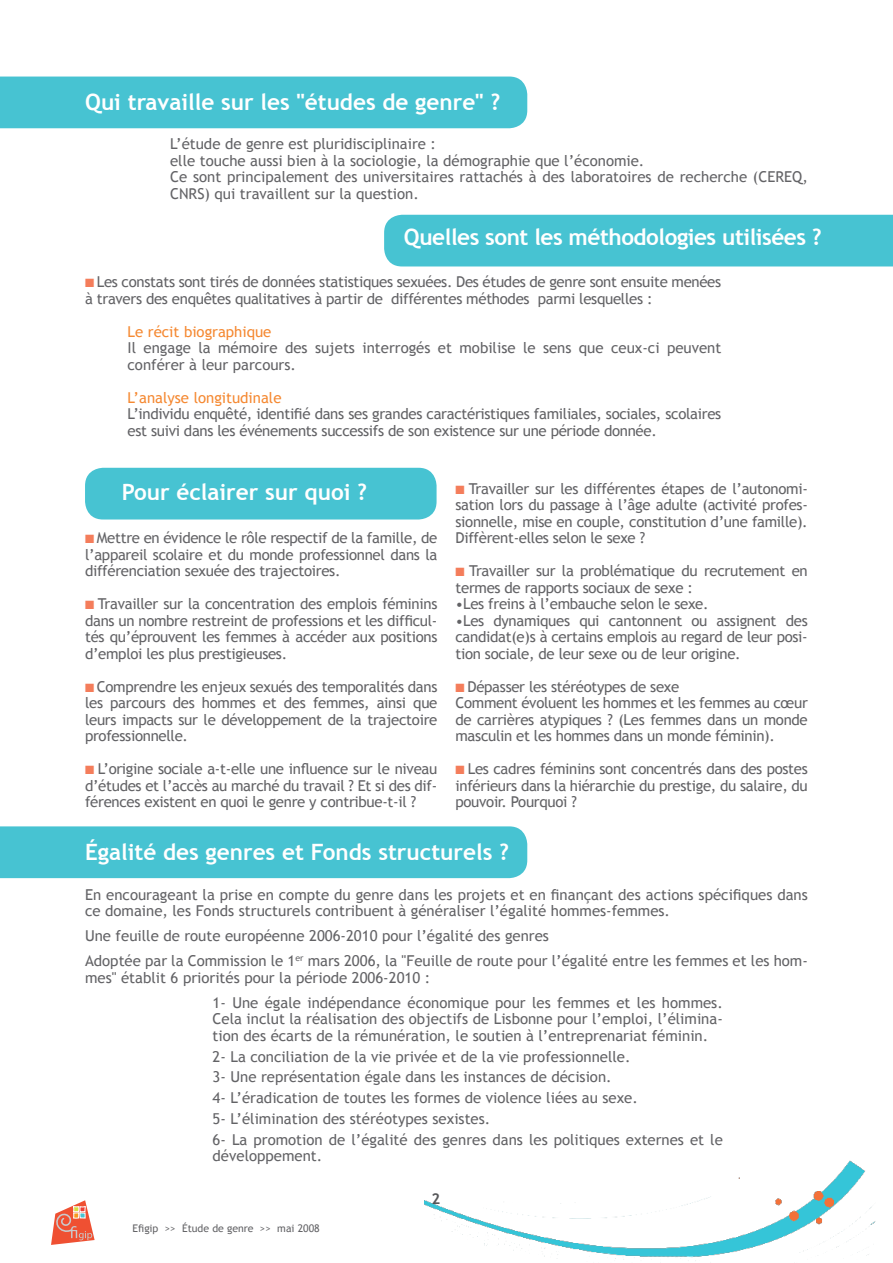
<style>
.page{position:relative;width:893px;height:1263px;background:#fff}
.page>*{position:absolute;margin:0;border:0;box-sizing:border-box;transform-origin:0 0}
.t1{font:700 22.5px "Trebuchet MS";color:#fff}
.t2{font:700 22.5px "Trebuchet MS";letter-spacing:-.02em;color:#fff}
.t3{font:15px/16.5px "Trebuchet MS";color:#636366}
.t4{font:15px/16.5px "Trebuchet MS";letter-spacing:-.02em;color:#636366}
.t5{font:15px "Trebuchet MS";color:#f58932}
.t6{font:700 15px "Trebuchet MS";color:#57585a}
.t7{font:10.5px "Trebuchet MS";color:#636366}
.s1{color:#f47d5b}
</style>
<div class="page">
<svg style="left:51px;top:1200px;width:44px;height:45px"></svg>
<img style="left:424px;top:1160px;width:452px;height:101px">
<div style="left:0;top:77px;width:527px;height:51px;background:#47c3d2"></div>
<div style="left:0;top:826px;width:527px;height:52px;background:#47c3d2"></div>
<div style="left:85px;top:468px;width:352px;height:51px;background:#47c3d2;border-radius:18px"></div>
<div style="left:384px;top:215px;width:509px;height:51px;background:#47c3d2"></div>
<h1 class="t1" style="left:85px;top:88px;width:417px">Qui travaille sur les "études de genre" ?</h1>
<p class="t3" style="left:170px;top:136px;width:639px">L’étude de genre est pluridisciplinaire :<br>elle touche aussi bien à la sociologie, la démographie que l’économie.<br>Ce sont principalement des universitaires rattachés à des laboratoires de recherche (CEREQ, CNRS) qui travaillent sur la question.</p>
<h1 class="t2" style="left:404px;top:223px;width:419px">Quelles sont les méthodologies utilisées ?</h1>
<p class="t4" style="left:85px;top:274px;width:638px"><span class="s1">■</span> Les constats sont tirés de données statistiques sexuées. Des études de genre sont ensuite menées à travers des enquêtes qualitatives à partir de différentes méthodes parmi lesquelles :</p>
<p class="t5" style="left:128px;top:323px;width:145px">Le récit biographique</p>
<p class="t3" style="left:128px;top:340px;width:595px">Il engage la mémoire des sujets interrogés et mobilise le sens que ceux-ci peuvent conférer à leur parcours.</p>
<p class="t5" style="left:128px;top:389px;width:156px">L’analyse longitudinale</p>
<p class="t4" style="left:128px;top:406px;width:595px">L’individu enquêté, identifié dans ses grandes caractéristiques familiales, sociales, scolaires est suivi dans les événements successifs de son existence sur une période donnée.</p>
<h1 class="t1" style="left:122px;top:478px;width:247px">Pour éclairer sur quoi ?</h1>
<p class="t3" style="left:85px;top:530px;width:354px;text-align:justify"><span class="s1">■</span> Mettre en évidence le rôle respectif de la famille, de l’appareil scolaire et du monde professionnel dans la différenciation sexuée des trajectoires.</p>
<p class="t3" style="left:85px;top:596px;width:354px;text-align:justify"><span class="s1">■</span> Travailler sur la concentration des emplois féminins dans un nombre restreint de professions et les difficul&shy;tés qu’éprouvent les femmes à accéder aux positions d’emploi les plus prestigieuses.</p>
<p class="t3" style="left:85px;top:679px;width:354px;text-align:justify"><span class="s1">■</span> Comprendre les enjeux sexués des temporalités dans les parcours des hommes et des femmes, ainsi que leurs impacts sur le développement de la trajectoire professionnelle.</p>
<p class="t3" style="left:85px;top:761px;width:354px;text-align:justify"><span class="s1">■</span> L’origine sociale a-t-elle une influence sur le niveau d’études et l’accès au marché du travail ? Et si des dif&shy;férences existent en quoi le genre y contribue-t-il ?</p>
<p class="t3" style="left:455px;top:481px;width:354px;text-align:justify"><span class="s1">■</span> Travailler sur les différentes étapes de l’autonomi&shy;sation lors du passage à l’âge adulte (activité profes&shy;sionnelle, mise en couple, constitution d’une famille).<br>Diffèrent-elles selon le sexe ?</p>
<p class="t4" style="left:455px;top:563px;width:354px"><span class="s1">■</span> Travailler sur la problématique du recrutement en termes de rapports sociaux de sexe :</p>
<p class="t4" style="left:455px;top:596px;width:255px">•Les freins à l’embauche selon le sexe.</p>
<p class="t3" style="left:455px;top:613px;width:354px;text-align:justify">•Les dynamiques qui cantonnent ou assignent des candidat(e)s à certains emplois au regard de leur posi&shy;tion sociale, de leur sexe ou de leur origine.</p>
<p class="t4" style="left:455px;top:679px;width:354px"><span class="s1">■</span> Dépasser les stéréotypes de sexe<br>Comment évoluent les hommes et les femmes au cœur de carrières atypiques ? (Les femmes dans un monde masculin et les hommes dans un monde féminin).</p>
<p class="t3" style="left:455px;top:761px;width:354px;text-align:justify"><span class="s1">■</span> Les cadres féminins sont concentrés dans des postes inférieurs dans la hiérarchie du prestige, du salaire, du pouvoir. Pourquoi ?</p>
<h1 class="t1" style="left:85px;top:838px;width:426px">Égalité des genres et Fonds structurels ?</h1>
<p class="t3" style="left:85px;top:886px;width:724px">En encourageant la prise en compte du genre dans les projets et en finançant des actions spécifiques dans ce domaine, les Fonds structurels contribuent à généraliser l’égalité hommes-femmes.</p>
<p class="t3" style="left:85px;top:924px;width:724px;line-height:25px">Une feuille de route européenne 2006-2010 pour l’égalité des genres<br>Adoptée par la Commission le 1<sup>er</sup> mars 2006, la "Feuille de route pour l’égalité entre les femmes et les hom-</p>
<p class="t3" style="left:213px;top:965px;width:512px;line-height:25px;text-indent:-128px">mes" établit 6 priorités pour la période 2006-2010 :<br>1- Une égale indépendance économique pour les femmes et les hommes.</p>
<p class="t3" style="left:213px;top:1011px;width:512px">Cela inclut la réalisation des objectifs de Lisbonne pour l’emploi, l’élimina&shy;tion des écarts de la rémunération, le soutien à l’entreprenariat féminin.</p>
<p class="t3" style="left:213px;top:1046px;width:512px;line-height:20.7px">2- La conciliation de la vie privée et de la vie professionnelle.<br>3- Une représentation égale dans les instances de décision.<br>4- L’éradication de toutes les formes de violence liées au sexe.<br>5- L’élimination des stéréotypes sexistes.<br>6- La promotion de l’égalité des genres dans les politiques externes et le</p>
<p class="t3" style="left:213px;top:1148px;width:111px">développement.</p>
<p class="t7" style="left:133px;top:1222px;width:189px">Efigip &gt;&gt; Étude de genre &gt;&gt; mai 2008</p>
<p class="t6" style="left:432px;top:1189px;width:10px">2</p>
</div>
